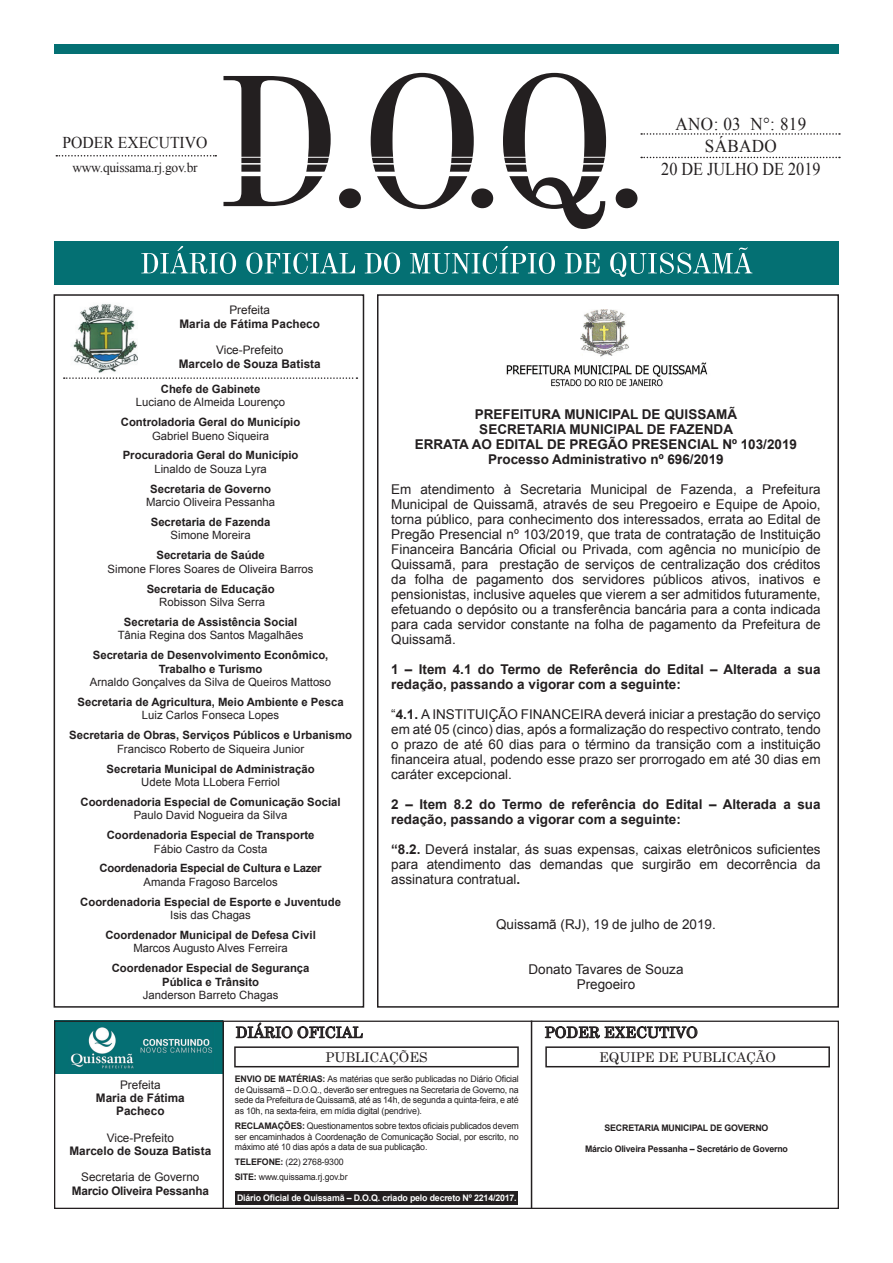
<style>
.page{position:relative;width:893px;height:1263px;background:#fff}
.page>*{position:absolute;margin:0;border:0;box-sizing:border-box;transform-origin:0 0}
.t1{font:18px/22.5px "Times New Roman";letter-spacing:.01em;color:#231f20;text-align:center;scale:.95 1}
.t2{font:16.5px "Times New Roman";color:#231f20;scale:.95 1}
.t3{font:15px "Century";color:#231f20}
.t4{font:13.5px/15px "Arial";color:#231f20;text-align:justify}
.t5{font:700 13.5px/15px "Arial";color:#231f20}
.t6{font:13.5px "Century";color:#231f20}
.t7{font:13.5px "Times New Roman";letter-spacing:-.02em;color:#231f20}
.t8{font:700 11.85px/13.4px "Arial";color:#231f20;text-align:center}
.t9{font:11.85px "Arial";color:#231f20}
.t10{font:700 11.85px "Arial";letter-spacing:-.02em;color:#231f20}
.t11{font:700 11.4px/13.5px "Arial";color:#231f20;text-align:center}
.t12{font:11.4px "Arial";color:#231f20}
.t13{font:700 11.4px "Arial";letter-spacing:-.02em;color:#231f20}
.t14{font:9px/10.5px "Arial";letter-spacing:-.02em;color:#231f20;text-align:justify}
.t15{font:700 9px "Arial";letter-spacing:-.02em;color:#231f20}
.t16{font:700 9px "Arial";letter-spacing:-.02em;color:#fff}
.s1{font-weight:700}
</style>
<div class="page">
<div style="left:54px;top:242px;width:785px;height:43px;background:#047073"></div>
<svg style="left:141px;top:246px;width:611px;height:31px"></svg>
<svg style="left:641px;top:133px;width:199px;height:2px"></svg>
<svg style="left:56px;top:155px;width:160px;height:2px"></svg>
<svg style="left:641px;top:157px;width:199px;height:1px"></svg>
<svg style="left:223px;top:73px;width:414px;height:156px"></svg>
<hr style="left:233px;top:172px;width:387px;height:4px;background:#fff">
<hr style="left:233px;top:163px;width:387px;height:2px;background:#fff">
<hr style="left:233px;top:157px;width:387px;height:1px;background:#fff">
<div style="left:54px;top:1021px;width:168px;height:53px;background:#047073"></div>
<div style="left:236px;top:1191px;width:282px;height:13px;background:#231f20"></div>
<img style="left:63px;top:304px;width:75px;height:74px">
<div style="left:54px;top:294px;width:310px;height:714px;border:2px solid #231f20"></div>
<div style="left:377px;top:294px;width:462px;height:714px;border:2px solid #231f20"></div>
<svg style="left:64px;top:377px;width:293px;height:2px"></svg>
<div style="left:54px;top:1020px;width:785px;height:189px;border:1px solid #231f20"></div>
<svg style="left:235px;top:1022px;width:128px;height:17px"></svg>
<svg style="left:544px;top:1026px;width:154px;height:13px"></svg>
<div style="left:234px;top:1046px;width:285px;height:21px;border:2px solid #231f20"></div>
<div style="left:545px;top:1046px;width:285px;height:21px;border:2px solid #231f20"></div>
<hr style="left:531px;top:1020px;width:1px;height:189px;background:#231f20">
<hr style="left:222px;top:1020px;width:2px;height:189px;background:#231f20">
<img style="left:70px;top:1027px;width:143px;height:42px">
<div style="left:54px;top:44px;width:785px;height:9px;background:#047073"></div>
<img style="left:506px;top:310px;width:202px;height:77px">
<p class="t2" style="left:63px;top:131px;width:154px">PODER EXECUTIVO</p>
<p class="t7" style="left:72px;top:158px;width:127px">www.quissama.rj.gov.br</p>
<h1 class="t1" style="left:661px;top:112px;width:169px">ANO: 03 N°: 819<br>SÁBADO<br>20 DE JULHO DE 2019</h1>
<p class="t9" style="left:229px;top:303px;width:42px">Prefeita</p>
<p class="t8" style="left:179px;top:317px;width:142px">Maria de Fátima Pacheco</p>
<p class="t9" style="left:216px;top:342px;width:69px">Vice-Prefeito</p>
<p class="t8" style="left:179px;top:357px;width:143px">Marcelo de Souza Batista</p>
<p class="t11" style="left:161px;top:382px;width:101px">Chefe de Gabinete</p>
<p class="t12" style="left:136px;top:395px;width:151px">Luciano de Almeida Lourenço</p>
<p class="t11" style="left:121px;top:416px;width:181px">Controladoria Geral do Município</p>
<p class="t12" style="left:152px;top:428px;width:119px">Gabriel Bueno Siqueira</p>
<p class="t11" style="left:123px;top:449px;width:177px">Procuradoria Geral do Município</p>
<p class="t12" style="left:154px;top:461px;width:114px">Linaldo de Souza Lyra</p>
<p class="t11" style="left:150px;top:482px;width:122px">Secretaria de Governo</p>
<p class="t12" style="left:146px;top:495px;width:131px">Marcio Oliveira Pessanha</p>
<p class="t11" style="left:151px;top:515px;width:121px">Secretaria de Fazenda</p>
<p class="t12" style="left:171px;top:528px;width:81px">Simone Moreira</p>
<p class="t11" style="left:156px;top:549px;width:110px">Secretaria de Saúde</p>
<p class="t12" style="left:108px;top:561px;width:207px">Simone Flores Soares de Oliveira Barros</p>
<p class="t11" style="left:147px;top:582px;width:129px">Secretaria de Educação</p>
<p class="t12" style="left:159px;top:594px;width:107px">Robisson Silva Serra</p>
<p class="t11" style="left:124px;top:615px;width:175px">Secretaria de Assistência Social</p>
<p class="t12" style="left:118px;top:628px;width:187px">Tânia Regina dos Santos Magalhães</p>
<p class="t11" style="left:93px;top:649px;width:237px">Secretaria de Desenvolvimento Econômico,<br>Trabalho e Turismo</p>
<p class="t12" style="left:90px;top:675px;width:243px">Arnaldo Gonçalves da Silva de Queiros Mattoso</p>
<p class="t11" style="left:77px;top:695px;width:268px">Secretaria de Agricultura, Meio Ambiente e Pesca</p>
<p class="t12" style="left:142px;top:708px;width:139px">Luiz Carlos Fonseca Lopes</p>
<p class="t11" style="left:69px;top:729px;width:284px">Secretaria de Obras, Serviços Públicos e Urbanismo</p>
<p class="t12" style="left:117px;top:741px;width:189px">Francisco Roberto de Siqueira Junior</p>
<p class="t11" style="left:107px;top:762px;width:210px">Secretaria Municipal de Administração</p>
<p class="t12" style="left:141px;top:774px;width:140px">Udete Mota LLobera Ferriol</p>
<p class="t11" style="left:81px;top:795px;width:262px">Coordenadoria Especial de Comunicação Social</p>
<p class="t12" style="left:134px;top:808px;width:155px">Paulo David Nogueira da Silva</p>
<p class="t11" style="left:107px;top:829px;width:209px">Coordenadoria Especial de Transporte</p>
<p class="t12" style="left:154px;top:841px;width:115px">Fábio Castro da Costa</p>
<p class="t13" style="left:100px;top:861px;width:224px">Coordenadoria Especial de Cultura e Lazer</p>
<p class="t12" style="left:144px;top:874px;width:136px">Amanda Fragoso Barcelos</p>
<p class="t11" style="left:80px;top:895px;width:262px">Coordenadoria Especial de Esporte e Juventude</p>
<p class="t12" style="left:170px;top:908px;width:82px">Isis das Chagas</p>
<p class="t11" style="left:105px;top:928px;width:212px">Coordenador Municipal de Defesa Civil</p>
<p class="t12" style="left:133px;top:941px;width:156px">Marcos Augusto Alves Ferreira</p>
<p class="t11" style="left:112px;top:962px;width:199px">Coordenador Especial de Segurança<br>Pública e Trânsito</p>
<p class="t12" style="left:143px;top:988px;width:137px">Janderson Barreto Chagas</p>
<p class="t5" style="left:415px;top:407px;width:384px;text-align:center">PREFEITURA MUNICIPAL DE QUISSAMÃ<br>SECRETARIA MUNICIPAL DE FAZENDA<br>ERRATA AO EDITAL DE PREGÃO PRESENCIAL Nº 103/2019<br>Processo Administrativo nº 696/2019</p>
<p class="t4" style="left:391px;top:481px;width:431px">Em atendimento à Secretaria Municipal de Fazenda, a Prefeitura Municipal de Quissamã, através de seu Pregoeiro e Equipe de Apoio, torna público, para conhecimento dos interessados, errata ao Edital de Pregão Presencial nº 103/2019, que trata de contratação de Instituição Financeira Bancária Oficial ou Privada, com agência no município de Quissamã, para prestação de serviços de centralização dos créditos da folha de pagamento dos servidores públicos ativos, inativos e pensionistas, inclusive aqueles que vierem a ser admitidos futuramente, efetuando o depósito ou a transferência bancária para a conta indicada para cada servidor constante na folha de pagamento da Prefeitura de Quissamã.</p>
<p class="t5" style="left:391px;top:662px;width:431px">1 – Item 4.1 do Termo de Referência do Edital – Alterada a sua redação, passando a vigorar com a seguinte:</p>
<p class="t4" style="left:391px;top:706px;width:431px">“<span class="s1">4.1.</span> A INSTITUIÇÃO FINANCEIRA deverá iniciar a prestação do serviço em até 05 (cinco) dias, após a formalização do respectivo contrato, tendo o prazo de até 60 dias para o término da transição com a instituição financeira atual, podendo esse prazo ser prorrogado em até 30 dias em caráter excepcional.</p>
<p class="t5" style="left:391px;top:797px;width:431px">2 – Item 8.2 do Termo de referência do Edital – Alterada a sua redação, passando a vigorar com a seguinte:</p>
<p class="t4" style="left:391px;top:841px;width:431px"><span class="s1">“8.2.</span> Deverá instalar, ás suas expensas, caixas eletrônicos suficientes para atendimento das demandas que surgirão em decorrência da assinatura contratual<span class="s1">.</span></p>
<p class="t4" style="left:496px;top:916px;width:221px">Quissamã (RJ), 19 de julho de 2019.</p>
<p class="t4" style="left:528px;top:961px;width:157px;text-align:center">Donato Tavares de Souza<br>Pregoeiro</p>
<p class="t9" style="left:120px;top:1076px;width:42px">Prefeita</p>
<p class="t8" style="left:96px;top:1091px;width:90px">Maria de Fátima<br>Pacheco</p>
<p class="t9" style="left:107px;top:1130px;width:69px">Vice-Prefeito</p>
<p class="t8" style="left:69px;top:1144px;width:143px">Marcelo de Souza Batista</p>
<p class="t9" style="left:81px;top:1169px;width:120px">Secretaria de Governo</p>
<p class="t10" style="left:72px;top:1183px;width:139px">Marcio Oliveira Pessanha</p>
<p class="t3" style="left:236px;top:1020px;width:128px">DIÁRIO OFICIAL</p>
<p class="t3" style="left:545px;top:1020px;width:155px">PODER EXECUTIVO</p>
<p class="t6" style="left:325px;top:1046px;width:104px">PUBLICAÇÕES</p>
<p class="t6" style="left:599px;top:1046px;width:178px">EQUIPE DE PUBLICAÇÃO</p>
<p class="t14" style="left:235px;top:1074px;width:285px"><span class="s1">ENVIO DE MATÉRIAS:</span> As matérias que serão publicadas no Diário Oficial de Quissamã – D.O.Q., deverão ser entregues na Secretaria de Governo, na sede da Prefeitura de Quissamã, até as 14h, de segunda a quinta-feira, e até as 10h, na sexta-feira, em mídia digital (pendrive).</p>
<p class="t14" style="left:235px;top:1121px;width:285px"><span class="s1">RECLAMAÇÕES:</span> Questionamentos sobre textos oficiais publicados devem ser encaminhados à Coordenação de Comunicação Social, por escrito, no máximo até 10 dias após a data de sua publicação.</p>
<p class="t14" style="left:235px;top:1154px;width:114px;line-height:15px"><span class="s1">TELEFONE:</span> (22) 2768-9300<br><span class="s1">SITE:</span> www.quissama.rj.gov.br</p>
<p class="t16" style="left:237px;top:1192px;width:281px">Diário Oficial de Quissamã – D.O.Q. criado pelo decreto Nº 2214/2017.</p>
<p class="t15" style="left:605px;top:1122px;width:165px">SECRETARIA MUNICIPAL DE GOVERNO</p>
<p class="t15" style="left:585px;top:1143px;width:204px">Márcio Oliveira Pessanha – Secretário de Governo</p>
</div>
